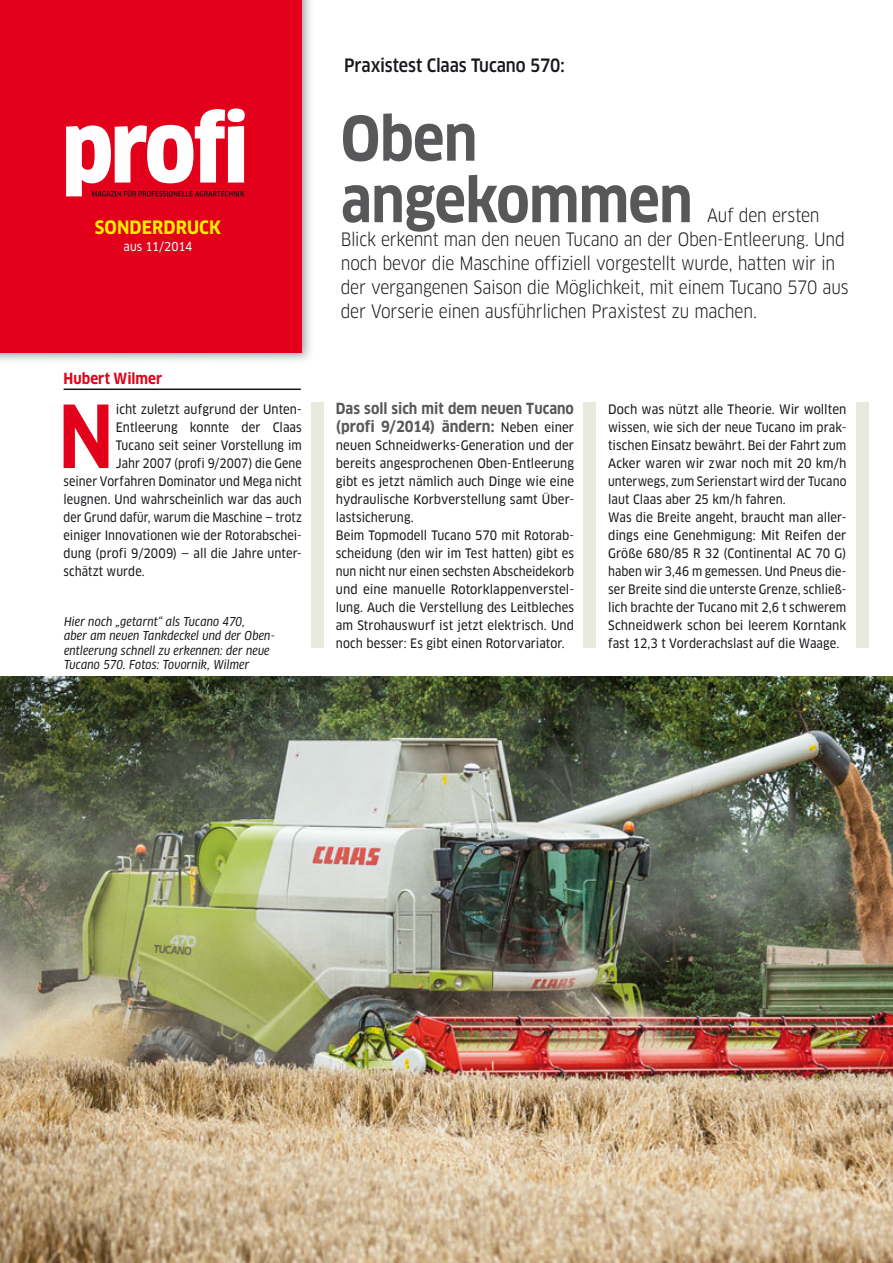
<style>
.page{position:relative;width:893px;height:1263px;background:#fff}
.page>*{position:absolute;margin:0;border:0;box-sizing:border-box;transform-origin:0 0}
.t1{font:700 condensed 84.75px "Clan OT";color:#e2001a;scale:.96 1}
.t2{font:700 condensed 60px/61.5px "Clan OT";letter-spacing:-.01em;color:#58585a}
.t3{font:condensed 18px/24px "Clan OT";letter-spacing:-.015em;color:#1a171c}
.t4{font:500 condensed 18px "Clan OT";letter-spacing:-.01em;color:#1a171c}
.t5{font:700 condensed 18px "Clan OT";letter-spacing:.005em;color:#ffed00}
.t6{font:700 condensed 15px/18px "Clan OT";color:#58585a}
.t7{font:700 condensed 15px "Clan OT";letter-spacing:.005em;color:#e2001a}
.t8{font:12.75px/18px "Clan OT Narrow News";letter-spacing:.005em;color:#1a171c}
.t9{font:12.75px "Clan OT Narrow News";letter-spacing:.005em;color:#1a171c;scale:.96 1}
.t10{font:12.75px "Clan OT Narrow News";letter-spacing:.005em;color:#1a171c;scale:.95 1}
.t11{font:12.75px "Clan OT Narrow News";letter-spacing:.005em;color:#1a171c;scale:.94 1}
.t12{font:italic 12px/14.2px "Clan OT Narr News";letter-spacing:.01em;color:#1a171c;scale:.95 1}
.t13{font:12px "Clan OT Narrow News";letter-spacing:-.01em;color:#fff}
.s1{font-family:"Clan OT Narrow News";font-weight:400;font-stretch:normal;font-size:12.75px;color:#1a171c}
</style>
<div class="page">
<div style="left:855px;top:403px;width:13px;height:245px;background:#eae9e0"></div>
<div style="left:583px;top:403px;width:13px;height:245px;background:#eae9e0"></div>
<div style="left:311px;top:403px;width:13px;height:245px;background:#eae9e0"></div>
<img style="left:0;top:677px;width:892px;height:586px">
<hr style="left:64px;top:389px;width:237px;height:1px;background:#1a171c">
<img style="left:0;top:0;width:311px;height:361px">
<div style="left:0;top:0;width:302px;height:353px;background:#e2001a"></div>
<svg style="left:66px;top:109px;width:179px;height:88px"></svg>
<h3 class="t5" style="left:95px;top:220px;width:128px">SONDERDRUCK</h3>
<p class="t13" style="left:123px;top:242px;width:70px">aus 11/2014</p>
<p class="t7" style="left:64px;top:373px;width:100px">Hubert Wilmer</p>
<h1 class="t1" style="left:58px;top:402px;width:59px">N</h1>
<p class="t8" style="left:116px;top:401px;width:187px">icht zuletzt aufgrund der Unten-</p>
<p class="t8" style="left:116px;top:419px;width:187px">Entleerung konnte der Claas</p>
<p class="t8" style="left:116px;top:437px;width:187px">Tucano seit seiner Vorstellung im</p>
<p class="t10" style="left:116px;top:458px;width:197px">Jahr 2007 (profi 9/2007) die Gene</p>
<p class="t10" style="left:64px;top:476px;width:252px">seiner Vorfahren Dominator und Mega nicht</p>
<p class="t9" style="left:64px;top:494px;width:249px">leugnen. Und wahrscheinlich war das auch</p>
<p class="t11" style="left:64px;top:512px;width:255px">der Grund dafür, warum die Maschine — trotz</p>
<p class="t9" style="left:64px;top:530px;width:249px">einiger Innovationen wie der Rotorabschei-</p>
<p class="t8" style="left:64px;top:545px;width:240px">dung (profi 9/2009) — all die Jahre unter-</p>
<p class="t9" style="left:64px;top:566px;width:86px">schätzt wurde.</p>
<p class="t12" style="left:64px;top:615px;width:223px">Hier noch „getarnt“ als Tucano 470,<br>aber am neuen Tankdeckel und der Oben&shy;entleerung schnell zu erkennen: der neue Tucano 570. Fotos: Tovornik, Wilmer</p>
<h3 class="t4" style="left:344px;top:58px;width:222px">Praxistest Claas Tucano 570:</h3>
<h2 class="t2" style="left:340px;top:110px;width:353px">Oben angekommen</h2>
<p class="t3" style="left:340px;top:204px;width:509px;text-indent:366px">Auf den ersten Blick erkennt man den neuen Tucano an der Oben-Entleerung. Und noch bevor die Maschine offiziell vorgestellt wurde, hatten wir in der vergangenen Saison die Möglichkeit, mit einem Tucano 570 aus der Vorserie einen ausführlichen Praxistest zu machen.</p>
<p class="t6" style="left:336px;top:400px;width:240px">Das soll sich mit dem neuen Tucano (profi 9/2014) ändern: <span class="s1">Neben einer</span></p>
<p class="t8" style="left:336px;top:437px;width:240px">neuen Schneidwerks-Generation und der bereits angesprochenen Oben-Entleerung gibt es jetzt nämlich auch Dinge wie eine hydraulische Korbverstellung samt Über&shy;lastsicherung.<br>Beim Topmodell Tucano 570 mit Rotorab&shy;scheidung (den wir im Test hatten) gibt es nun nicht nur einen sechsten Abscheidekorb und eine manuelle Rotorklappenverstel&shy;lung. Auch die Verstellung des Leitbleches am Strohauswurf ist jetzt elektrisch. Und noch besser: Es gibt einen Rotorvariator.</p>
<p class="t8" style="left:608px;top:401px;width:240px">Doch was nützt alle Theorie. Wir wollten wissen, wie sich der neue Tucano im prak&shy;tischen Einsatz bewährt. Bei der Fahrt zum Acker waren wir zwar noch mit 20 km/h unterwegs, zum Serienstart wird der Tucano laut Claas aber 25 km/h fahren.<br>Was die Breite angeht, braucht man aller&shy;dings eine Genehmigung: Mit Reifen der Größe 680/85 R 32 (Continental AC 70 G) haben wir 3,46 m gemessen. Und Pneus die&shy;ser Breite sind die unterste Grenze, schließ&shy;lich brachte der Tucano mit 2,6 t schwerem Schneidwerk schon bei leerem Korntank fast 12,3 t Vorderachslast auf die Waage.</p>
</div>
